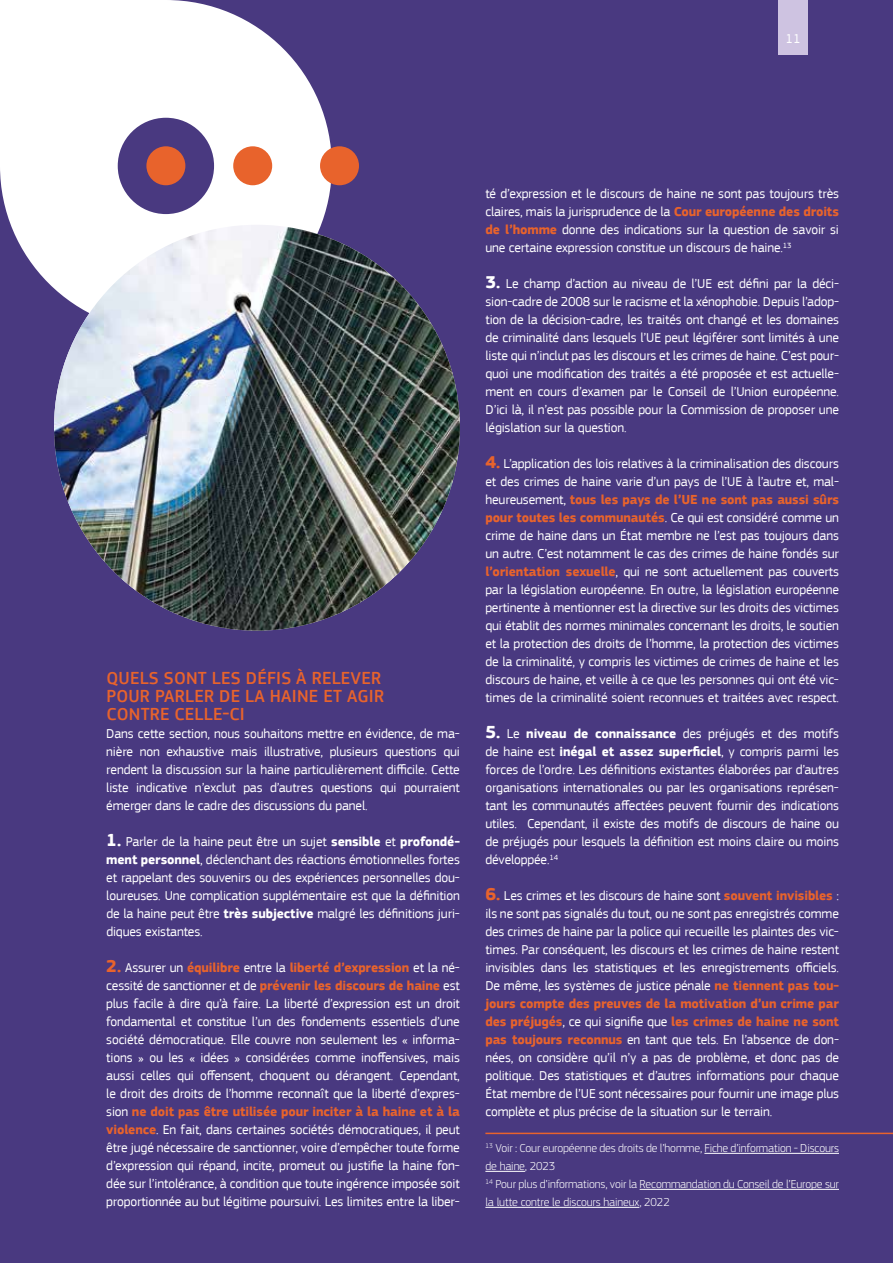
<style>
.page{position:relative;width:893px;height:1263px;background:#493980}
.page>*{position:absolute;margin:0;border:0;box-sizing:border-box;transform-origin:0 0}
.t1{font:500 18px/18px "EC Square Sans Pro";letter-spacing:.01em;color:#e8632c}
.t2{font:13.5px/18px "EC Square Sans Pro";letter-spacing:-.01em;color:#fff;text-align:justify}
.t3{font:300 12px/18px "EC Square Sans Pro";letter-spacing:-.01em;color:#fff}
.s1{font-weight:700;font-size:18px}
.s2{font-weight:700}
.s3{font-weight:700;font-size:18px;color:#e8632c}
.s4{font-weight:700;color:#e8632c}
</style>
<div class="page">
<div style="left:778px;top:0;width:30px;height:54px;background:#cec3e1"></div>
<hr style="left:485px;top:1133px;width:408px;height:1px;background:#e8632c">
<hr style="left:704px;top:1153px;width:135px;height:1px;background:#fff">
<hr style="left:485px;top:1171px;width:40px;height:1px;background:#fff">
<hr style="left:640px;top:1189px;width:199px;height:1px;background:#fff">
<hr style="left:485px;top:1207px;width:154px;height:1px;background:#fff">
<svg style="left:0;top:0;width:332px;height:331px;fill:#fff"></svg>
<div style="left:320px;top:146px;width:39px;height:39px;background:#e8632c;border-radius:50%"></div>
<div style="left:233px;top:146px;width:39px;height:39px;background:#e8632c;border-radius:50%"></div>
<img style="left:54px;top:225px;width:406px;height:406px;border-radius:203px">
<p class="t2" style="left:785px;top:29px;width:17px">11</p>
<h1 class="t1" style="left:106px;top:669px;width:279px">QUELS SONT LES DÉFIS À RELEVER<br>POUR PARLER DE LA HAINE ET AGIR<br>CONTRE CELLE-CI</h1>
<p class="t2" style="left:106px;top:725px;width:355px">Dans cette section, nous souhaitons mettre en évidence, de ma&shy;nière non exhaustive mais illustrative, plusieurs questions qui rendent la discussion sur la haine particulièrement difficile. Cette liste indicative n’exclut pas d’autres questions qui pourraient émerger dans le cadre des discussions du panel.</p>
<p class="t2" style="left:106px;top:833px;width:355px"><span class="s1">1.</span> Parler de la haine peut être un sujet <span class="s2">sensible</span> et <span class="s2">profondé&shy;ment personnel</span>, déclenchant des réactions émotionnelles fortes et rappelant des souvenirs ou des expériences personnelles dou&shy;loureuses. Une complication supplémentaire est que la définition de la haine peut être <span class="s2">très subjective</span> malgré les définitions juri&shy;diques existantes.</p>
<p class="t2" style="left:106px;top:959px;width:355px"><span class="s3">2.</span> Assurer un <span class="s4">équilibre</span> entre la <span class="s4">liberté d’expression</span> et la né&shy;cessité de sanctionner et de <span class="s4">prévenir les discours de haine</span> est plus facile à dire qu’à faire. La liberté d’expression est un droit fondamental et constitue l’un des fondements essentiels d’une société démocratique. Elle couvre non seulement les « informa&shy;tions » ou les « idées » considérées comme inoffensives, mais aussi celles qui offensent, choquent ou dérangent. Cependant, le droit des droits de l’homme reconnaît que la liberté d’expres&shy;sion <span class="s4">ne doit pas être utilisée pour inciter à la haine et à la violence</span>. En fait, dans certaines sociétés démocratiques, il peut être jugé nécessaire de sanctionner, voire d’empêcher toute forme d’expression qui répand, incite, promeut ou justifie la haine fon&shy;dée sur l’intolérance, à condition que toute ingérence imposée soit proportionnée au but légitime poursuivi. Les limites entre la liber-</p>
<p class="t2" style="left:485px;top:185px;width:355px">té d’expression et le discours de haine ne sont pas toujours très claires, mais la jurisprudence de la <span class="s4">Cour européenne des droits de l’homme</span> donne des indications sur la question de savoir si une certaine expression constitue un discours de haine.<sup>13</sup></p>
<p class="t2" style="left:485px;top:275px;width:355px"><span class="s1">3.</span> Le champ d’action au niveau de l’UE est défini par la déci&shy;sion-cadre de 2008 sur le racisme et la xénophobie. Depuis l’adop&shy;tion de la décision-cadre, les traités ont changé et les domaines de criminalité dans lesquels l’UE peut légiférer sont limités à une liste qui n’inclut pas les discours et les crimes de haine. C’est pour&shy;quoi une modification des traités a été proposée et est actuelle&shy;ment en cours d’examen par le Conseil de l’Union européenne.<br>D’ici là, il n’est pas possible pour la Commission de proposer une législation sur la question.</p>
<p class="t2" style="left:485px;top:455px;width:355px"><span class="s3">4.</span> L’application des lois relatives à la criminalisation des discours et des crimes de haine varie d’un pays de l’UE à l’autre et, mal&shy;heureusement, <span class="s4">tous les pays de l’UE ne sont pas aussi sûrs pour toutes les communautés</span>. Ce qui est considéré comme un crime de haine dans un État membre ne l’est pas toujours dans un autre. C’est notamment le cas des crimes de haine fondés sur <span class="s4">l’orientation sexuelle</span>, qui ne sont actuellement pas couverts par la législation européenne. En outre, la législation européenne pertinente à mentionner est la directive sur les droits des victimes qui établit des normes minimales concernant les droits, le soutien et la protection des droits de l’homme, la protection des victimes de la criminalité, y compris les victimes de crimes de haine et les discours de haine, et veille à ce que les personnes qui ont été vic&shy;times de la criminalité soient reconnues et traitées avec respect.</p>
<p class="t2" style="left:485px;top:725px;width:355px"><span class="s1">5.</span> Le <span class="s2">niveau de connaissance</span> des préjugés et des motifs de haine est <span class="s2">inégal et assez superficiel</span>, y compris parmi les forces de l’ordre. Les définitions existantes élaborées par d’autres organisations internationales ou par les organisations représen&shy;tant les communautés affectées peuvent fournir des indications utiles. Cependant, il existe des motifs de discours de haine ou de préjugés pour lesquels la définition est moins claire ou moins développée.<sup>14</sup></p>
<p class="t2" style="left:485px;top:887px;width:355px"><span class="s3">6.</span> Les crimes et les discours de haine sont <span class="s4">souvent invisibles</span> : ils ne sont pas signalés du tout, ou ne sont pas enregistrés comme des crimes de haine par la police qui recueille les plaintes des vic&shy;times. Par conséquent, les discours et les crimes de haine restent invisibles dans les statistiques et les enregistrements officiels.<br>De même, les systèmes de justice pénale <span class="s4">ne tiennent pas tou&shy;jours compte des preuves de la motivation d’un crime par des préjugés</span>, ce qui signifie que <span class="s4">les crimes de haine ne sont pas toujours reconnus</span> en tant que tels. En l’absence de don&shy;nées, on considère qu’il n’y a pas de problème, et donc pas de politique. Des statistiques et d’autres informations pour chaque État membre de l’UE sont nécessaires pour fournir une image plus complète et plus précise de la situation sur le terrain.</p>
<p class="t3" style="left:485px;top:1139px;width:355px"><sup>13</sup> Voir : Cour européenne des droits de l’homme, Fiche d’information - Discours de haine, 2023<br><sup>14</sup> Pour plus d’informations, voir la Recommandation du Conseil de l’Europe sur la lutte contre le discours haineux, 2022</p>
</div>
